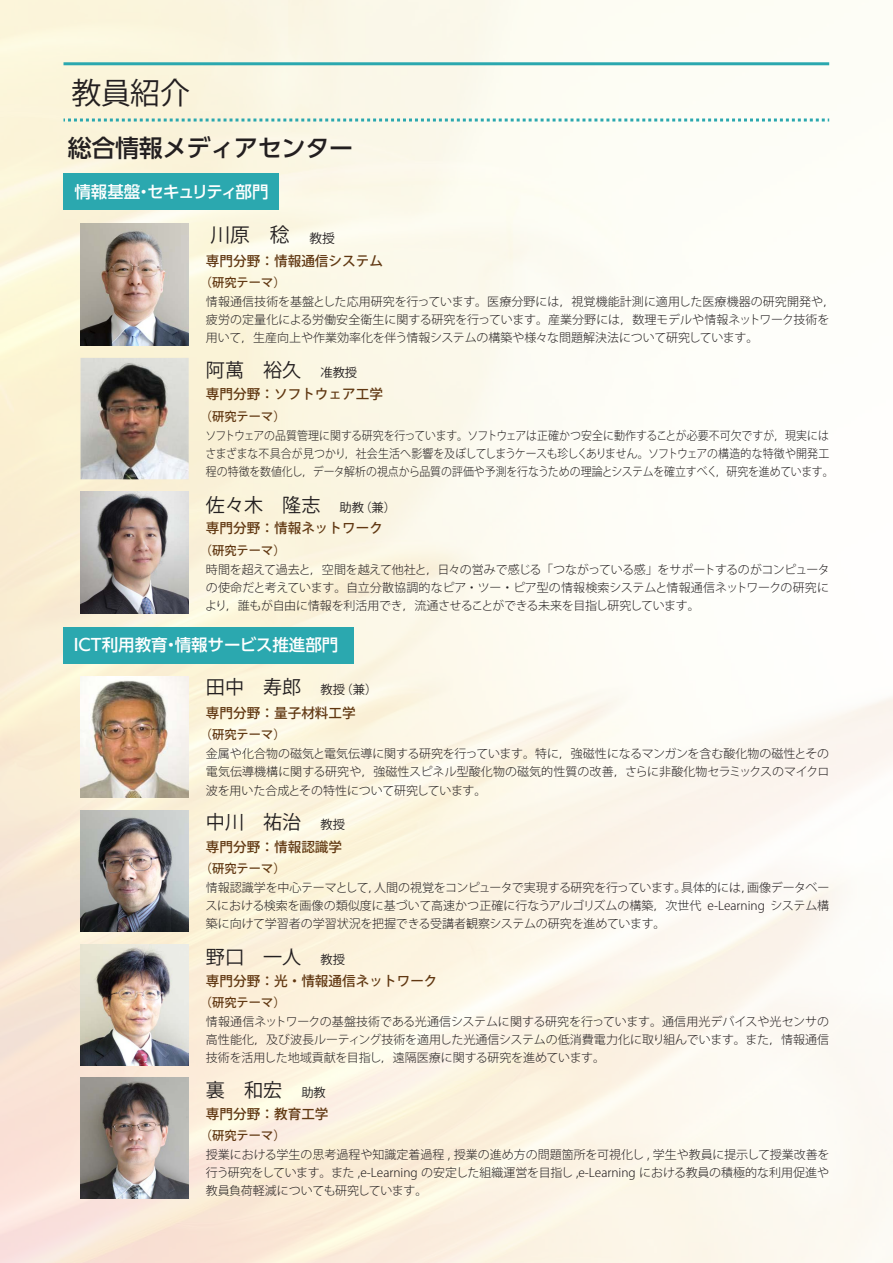
<style>
.page{position:relative;width:893px;height:1263px;background:#fff}
.page>*{position:absolute;margin:0;border:0;box-sizing:border-box;transform-origin:0 0}
.t1{font:30px "Koz Go Pr 6 N";color:#231f20}
.t2{font:500 24px "UD Shin Go Pro";letter-spacing:-.01em;color:#231f20}
.t3{font:19.8px "Koz Go Pr 6 N";color:#231f20}
.t4{font:19.05px "Koz Go Pr 6 N";color:#231f20}
.t5{font:500 16.5px "UD Shin Go Pro";color:#fff}
.t6{font:500 16.5px "UD Shin Go Pro";letter-spacing:-.055em;color:#fff}
.t7{font:500 13.65px "Koz Go Pr 6 N";color:#603711}
.t8{font:500 12.3px "Koz Go Pr 6 N";color:#603711}
.t9{font:300 12px/18px "Koz Go Pr 6 N";letter-spacing:-.01em;color:#231f20;text-align:justify}
.t10{font:300 12px/18px "Koz Go Pr 6 N";letter-spacing:-.01em;color:#231f20;scale:.91 1}
.s1{font-size:12.75px}
.s2{font-size:12.3px}
</style>
<div class="page">
<img style="left:0;top:0;width:893px;height:1263px">
<div style="left:63px;top:174px;width:216px;height:36px;background:#2ba8af"></div>
<div style="left:64px;top:627px;width:290px;height:36px;background:#2ba8af"></div>
<hr style="left:64px;top:62px;width:765px;height:3px;background:#2ba8af">
<svg style="left:64px;top:119px;width:765px;height:3px"></svg>
<img style="left:81px;top:224px;width:108px;height:121px">
<img style="left:81px;top:358px;width:108px;height:121px">
<img style="left:81px;top:492px;width:108px;height:121px">
<img style="left:81px;top:676px;width:108px;height:122px">
<img style="left:81px;top:810px;width:108px;height:122px">
<img style="left:81px;top:944px;width:108px;height:121px">
<img style="left:81px;top:1077px;width:108px;height:121px">
<h1 class="t1" style="left:72px;top:76px;width:120px">教員紹介</h1>
<h2 class="t2" style="left:68px;top:128px;width:287px">総合情報メディアセンター</h2>
<h3 class="t6" style="left:74px;top:179px;width:196px">情報基盤・セキュリティ部門</h3>
<h3 class="t3" style="left:210px;top:224px;width:126px">川原　稔　<span class="s1">教授</span></h3>
<p class="t7" style="left:206px;top:253px;width:179px">専門分野：情報通信システム</p>
<p class="t8" style="left:200px;top:275px;width:87px">（研究テーマ）</p>
<p class="t9" style="left:206px;top:293px;width:631px;text-align:left">情報通信技術を基盤とした応用研究を行っています。医療分野には，視覚機能計測に適用した医療機器の研究開発や，疲労の定量化による労働安全衛生に関する研究を行っています。産業分野には，数理モデルや情報ネットワーク技術を用いて，生産向上や作業効率化を伴う情報システムの構築や様々な問題解決法について研究しています。</p>
<h3 class="t4" style="left:206px;top:359px;width:153px">阿萬　裕久　<span class="s2">准教授</span></h3>
<p class="t7" style="left:206px;top:387px;width:179px">専門分野：ソフトウェア工学</p>
<p class="t8" style="left:200px;top:409px;width:87px">（研究テーマ）</p>
<p class="t10" style="left:205px;top:427px;width:692px">ソフトウェアの品質管理に関する研究を行っています。ソフトウェアは正確かつ安全に動作することが必要不可欠ですが，現実にはさまざまな不具合が見つかり，社会生活へ影響を及ぼしてしまうケースも珍しくありません。ソフトウェアの構造的な特徴や開発工程の特徴を数値化し，データ解析の視点から品質の評価や予測を行なうための理論とシステムを確立すべく，研究を進めています。</p>
<h3 class="t4" style="left:206px;top:494px;width:192px">佐々木　隆志　<span class="s2">助教（兼）</span></h3>
<p class="t7" style="left:206px;top:521px;width:179px">専門分野：情報ネットワーク</p>
<p class="t8" style="left:200px;top:543px;width:87px">（研究テーマ）</p>
<p class="t9" style="left:205px;top:561px;width:626px">時間を超えて過去と，空間を越えて他社と，日々の営みで感じる「つながっている感」をサポートするのがコンピュータの使命だと考えています。自立分散協調的なピア・ツー・ピア型の情報検索システムと情報通信ネットワークの研究により，誰もが自由に情報を利活用でき，流通させることができる未来を目指し研究しています。</p>
<h3 class="t5" style="left:74px;top:632px;width:266px">ICT利用教育・情報サービス推進部門</h3>
<h3 class="t4" style="left:206px;top:676px;width:173px">田中　寿郎　<span class="s2">教授（兼）</span></h3>
<p class="t7" style="left:206px;top:705px;width:151px">専門分野：量子材料工学</p>
<p class="t8" style="left:200px;top:727px;width:87px">（研究テーマ）</p>
<p class="t9" style="left:206px;top:745px;width:625px">金属や化合物の磁気と電気伝導に関する研究を行っています。特に，強磁性になるマンガンを含む酸化物の磁性とその電気伝導機構に関する研究や，強磁性スピネル型酸化物の磁気的性質の改善，さらに非酸化物セラミックスのマイクロ波を用いた合成とその特性について研究しています。</p>
<h3 class="t4" style="left:206px;top:811px;width:140px">中川　祐治　<span class="s2">教授</span></h3>
<p class="t7" style="left:206px;top:839px;width:138px">専門分野：情報認識学</p>
<p class="t8" style="left:200px;top:861px;width:87px">（研究テーマ）</p>
<p class="t9" style="left:205px;top:879px;width:625px">情報認識学を中心テーマとして，人間の視覚をコンピュータで実現する研究を行っています。具体的には，画像データベースにおける検索を画像の類似度に基づいて高速かつ正確に行なうアルゴリズムの構築，次世代 e-Learning システム構築に向けて学習者の学習状況を把握できる受講者観察システムの研究を進めています。</p>
<h3 class="t4" style="left:206px;top:946px;width:140px">野口　一人　<span class="s2">教授</span></h3>
<p class="t7" style="left:206px;top:973px;width:233px">専門分野：光・情報通信ネットワーク</p>
<p class="t8" style="left:200px;top:995px;width:87px">（研究テーマ）</p>
<p class="t9" style="left:206px;top:1013px;width:625px">情報通信ネットワークの基盤技術である光通信システムに関する研究を行っています。通信用光デバイスや光センサの高性能化，及び波長ルーティング技術を適用した光通信システムの低消費電力化に取り組んでいます。また，情報通信技術を活用した地域貢献を目指し，遠隔医療に関する研究を進めています。</p>
<h3 class="t4" style="left:206px;top:1079px;width:121px">裏　和宏　<span class="s2">助教</span></h3>
<p class="t7" style="left:206px;top:1106px;width:124px">専門分野：教育工学</p>
<p class="t8" style="left:200px;top:1128px;width:87px">（研究テーマ）</p>
<p class="t9" style="left:206px;top:1146px;width:625px">授業における学生の思考過程や知識定着過程 , 授業の進め方の問題箇所を可視化し , 学生や教員に提示して授業改善を行う研究をしています。また ,e-Learning の安定した組織運営を目指し ,e-Learning における教員の積極的な利用促進や教員負荷軽減についても研究しています。</p>
</div>
